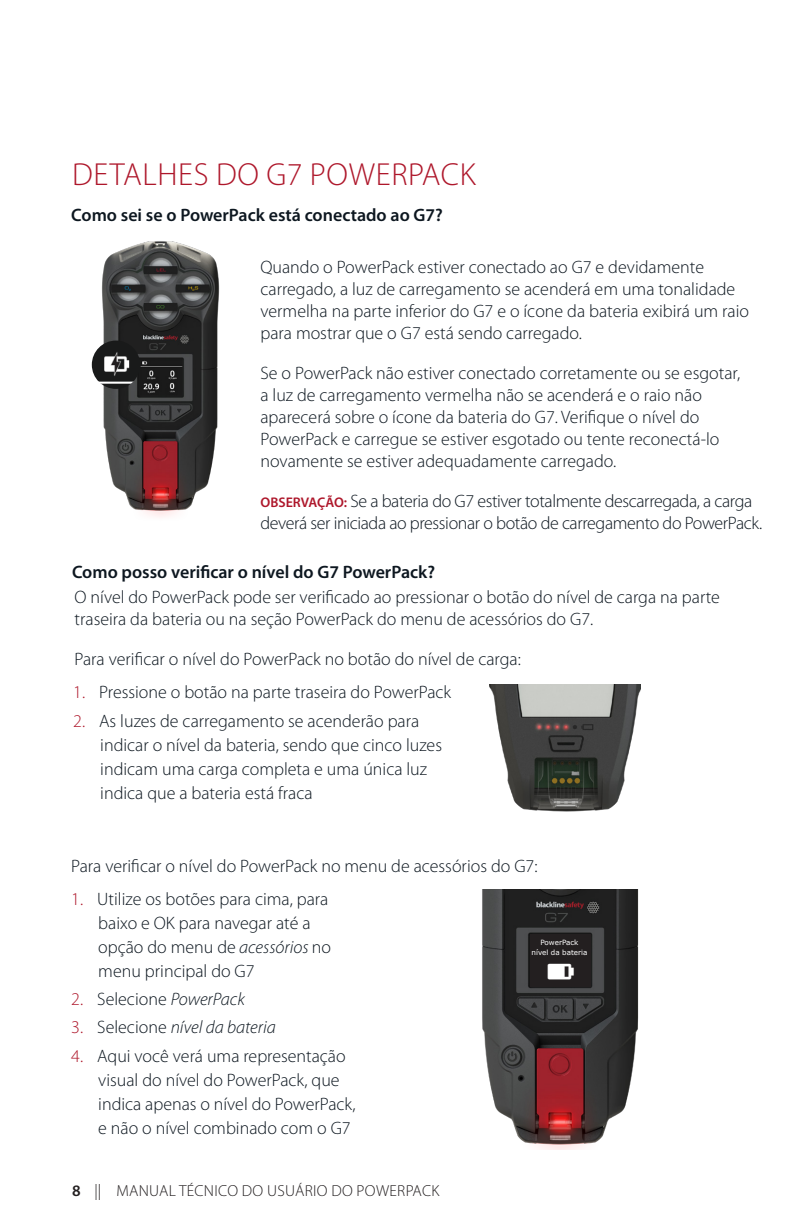
<style>
.page{position:relative;width:792px;height:1224px;background:#fff}
.page>*{position:absolute;margin:0;border:0;box-sizing:border-box;transform-origin:0 0}
.HEADING_-_LIGHT_16_1{font:300 32px "Myriad Pro";letter-spacing:.02em;color:#ae172b}
.BODY_COPY_-_LIGHT_9{font:300 18px/24px "Myriad Pro";color:#0d1720}
.BODY_COPY_-_LIGHT_9-2{font:300 18px/22px "Myriad Pro";letter-spacing:-.02em;color:#0d1720}
.SUBHEAD_-_SEMIBOLD_9{font:600 18px "Myriad Pro";color:#0d1720}
.t1{font:italic 300 18px "Myriad Pro";color:#0d1720}
.t2{font:300 16px "Myriad Pro";letter-spacing:.02em;color:#231f20}
.t3{font:7.2px "Verdana";color:#fff}
.s1{font-weight:600;font-size:14px;color:#ae172b}
.s2{color:#ae172b}
.s3{font-style:italic}
.s4{font-style:normal;color:#ae172b}
.s5{font-style:normal}
.s6{font-weight:600}
</style>
<div class="page">
<img style="left:95px;top:241px;width:125px;height:276px">
<img style="left:92px;top:341px;width:48px;height:48px;border-radius:24px">
<img style="left:490px;top:685px;width:151px;height:127px">
<img style="left:482px;top:889px;width:157px;height:260px">
<div style="left:530px;top:934px;width:60px;height:53px;background:#231f20"></div>
<p class="HEADING_-_LIGHT_16_1" style="left:72px;top:155px;width:405px">DETALHES DO G7 POWERPACK</p>
<p class="SUBHEAD_-_SEMIBOLD_9" style="left:71px;top:204px;width:373px">Como sei se o PowerPack está conectado ao G7?</p>
<p class="BODY_COPY_-_LIGHT_9" style="left:260px;top:256px;width:490px;line-height:22px">Quando o PowerPack estiver conectado ao G7 e devidamente carregado, a luz de carregamento se acenderá em uma tonalidade vermelha na parte inferior do G7 e o ícone da bateria exibirá um raio para mostrar que o G7 está sendo carregado.</p>
<p class="BODY_COPY_-_LIGHT_9" style="left:260px;top:362px;width:481px;line-height:22px">Se o PowerPack não estiver conectado corretamente ou se esgotar, a luz de carregamento vermelha não se acenderá e o raio não aparecerá sobre o ícone da bateria do G7. Verifique o nível do PowerPack e carregue se estiver esgotado ou tente reconectá-lo novamente se estiver adequadamente carregado.</p>
<p class="BODY_COPY_-_LIGHT_9-2" style="left:260px;top:490px;width:503px"><span class="s1">OBSERVAÇÃO:</span> Se a bateria do G7 estiver totalmente descarregada, a carga deverá ser iniciada ao pressionar o botão de carregamento do PowerPack.</p>
<p class="SUBHEAD_-_SEMIBOLD_9" style="left:72px;top:561px;width:365px">Como posso verificar o nível do G7 PowerPack?</p>
<p class="BODY_COPY_-_LIGHT_9" style="left:75px;top:586px;width:647px;line-height:22px">O nível do PowerPack pode ser verificado ao pressionar o botão do nível de carga na parte traseira da bateria ou na seção PowerPack do menu de acessórios do G7.</p>
<p class="BODY_COPY_-_LIGHT_9" style="left:75px;top:647px;width:448px">Para verificar o nível do PowerPack no botão do nível de carga:</p>
<p class="BODY_COPY_-_LIGHT_9" style="left:73px;top:680px;width:379px"><span class="s2">1.</span> Pressione o botão na parte traseira do PowerPack</p>
<p class="BODY_COPY_-_LIGHT_9" style="left:100px;top:708px;width:343px;text-indent:-27px"><span class="s2">2.</span> As luzes de carregamento se acenderão para indicar o nível da bateria, sendo que cinco luzes indicam uma carga completa e uma única luz indica que a bateria está fraca</p>
<p class="BODY_COPY_-_LIGHT_9" style="left:71px;top:854px;width:468px">Para verificar o nível do PowerPack no menu de acessórios do G7:</p>
<p class="BODY_COPY_-_LIGHT_9" style="left:98px;top:887px;width:234px;text-indent:-27px"><span class="s2">1.</span> Utilize os botões para cima, para baixo e OK para navegar até a opção do menu de <span class="s3">acessórios</span> no menu principal do G7</p>
<p class="BODY_COPY_-_LIGHT_9" style="left:71px;top:987px;width:175px"><span class="s2">2.</span> Selecione <span class="s3">PowerPack</span></p>
<p class="t1" style="left:71px;top:1017px;width:206px"><span class="s4">3.</span> <span class="s5">Selecione</span> nível da bateria</p>
<p class="BODY_COPY_-_LIGHT_9" style="left:98px;top:1044px;width:259px;text-indent:-27px"><span class="s2">4.</span> Aqui você verá uma representação visual do nível do PowerPack, que indica apenas o nível do PowerPack, e não o nível combinado com o G7</p>
<p class="t2" style="left:72px;top:1181px;width:369px"><span class="s6">8</span> || MANUAL TÉCNICO DO USUÁRIO DO POWERPACK</p>
<p class="t3" style="left:540px;top:938px;width:40px">PowerPack</p>
<p class="t3" style="left:532px;top:948px;width:57px">nível da bateria</p>
</div>
